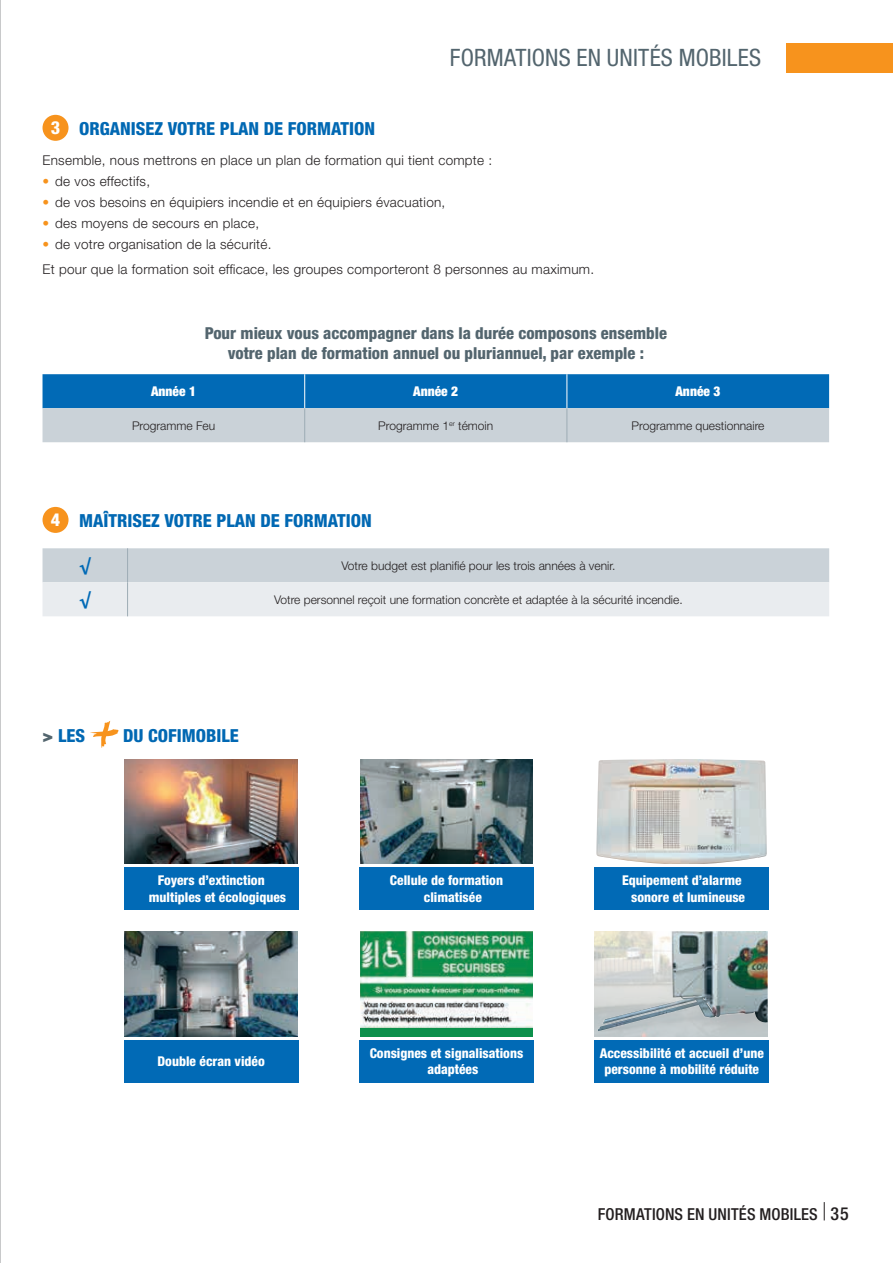
<style>
.page{position:relative;width:893px;height:1263px;background:#fff}
.page>*{position:absolute;margin:0;border:0;box-sizing:border-box;transform-origin:0 0}
.t1{font:condensed 24px "Helvetica Neue LT Std";letter-spacing:.005em;color:#53656e}
.t2{font:800 condensed 18px "Helvetica Neue LT Std";color:#0168b3}
.t3{font:800 condensed 18px "Helvetica Neue LT Std";color:#fff}
.t4{font:800 18px "Helvetica Neue LT Std";color:#016ab6}
.t5{font:800 condensed 16.5px/19.5px "Helvetica Neue LT Std";color:#53656e;text-align:center}
.t6{font:500 condensed 16.5px "Helvetica Neue LT Std";letter-spacing:.01em;color:#231f20}
.t7{font:300 13.5px/24.8px "Helvetica Neue LT Std";letter-spacing:.02em;color:#231f20}
.t8{font:800 condensed 13.5px/16.2px "Helvetica Neue LT Std";color:#fff}
.t9{font:900 condensed 13.5px "Helvetica Neue LT Std";color:#fff}
.t10{font:300 12px "Helvetica Neue LT Std";color:#231f20}
.s1{color:#f7931d}
.s2{font-weight:900;font-stretch:normal;color:#53656e}
.s3{font-size:18px}
</style>
<div class="page">
<svg style="left:824px;top:1202px;width:1px;height:18px"></svg>
<div style="left:787px;top:43px;width:106px;height:30px;background:#f7931d"></div>
<div style="left:359px;top:867px;width:175px;height:43px;background:#016ab6"></div>
<div style="left:124px;top:867px;width:174px;height:43px;background:#016ab6"></div>
<div style="left:595px;top:867px;width:174px;height:43px;background:#016ab6"></div>
<div style="left:359px;top:1040px;width:175px;height:42px;background:#016ab6"></div>
<div style="left:124px;top:1040px;width:174px;height:42px;background:#016ab6"></div>
<div style="left:595px;top:1040px;width:174px;height:42px;background:#016ab6"></div>
<img style="left:360px;top:759px;width:173px;height:105px">
<img style="left:125px;top:759px;width:173px;height:105px">
<img style="left:596px;top:759px;width:171px;height:105px">
<img style="left:360px;top:931px;width:173px;height:97px">
<img style="left:125px;top:931px;width:173px;height:105px">
<img style="left:598px;top:931px;width:169px;height:100px">
<div style="left:360px;top:1028px;width:173px;height:8px;background:#0c904b"></div>
<svg style="left:90px;top:721px;width:29px;height:27px"></svg>
<div style="left:43px;top:115px;width:26px;height:26px;background:#f7931d;border-radius:50%"></div>
<svg style="left:43px;top:548px;width:786px;height:68px;background:#d9dfe3"></svg>
<hr style="left:127px;top:548px;width:1px;height:34px;background:#9dacb5">
<hr style="left:127px;top:582px;width:1px;height:34px;background:#9dacb5">
<div style="left:43px;top:507px;width:26px;height:26px;background:#f7931d;border-radius:50%"></div>
<svg style="left:43px;top:374px;width:786px;height:68px;background:#669ec7"></svg>
<hr style="left:304px;top:374px;width:1px;height:34px;background:#fff">
<hr style="left:566px;top:374px;width:1px;height:34px;background:#fff">
<hr style="left:304px;top:408px;width:1px;height:34px;background:#9dacb5">
<hr style="left:566px;top:408px;width:1px;height:34px;background:#9dacb5">
<hr style="left:0;top:0;width:1px;height:1263px;background:#919396">
<h1 class="t1" style="left:450px;top:44px;width:313px">FORMATIONS EN UNITÉS MOBILES</h1>
<h2 class="t3" style="left:51px;top:117px;width:11px">3</h2>
<h2 class="t2" style="left:79px;top:117px;width:298px">ORGANISEZ VOTRE PLAN DE FORMATION</h2>
<p class="t7" style="left:43px;top:147px;width:451px">Ensemble, nous mettrons en place un plan de formation qui tient compte :</p>
<p class="t7" style="left:43px;top:168px;width:109px"><span class="s1">•</span> de vos effectifs,</p>
<p class="t7" style="left:43px;top:189px;width:404px"><span class="s1">•</span> de vos besoins en équipiers incendie et en équipiers évacuation,</p>
<p class="t7" style="left:43px;top:211px;width:218px"><span class="s1">•</span> des moyens de secours en place,</p>
<p class="t7" style="left:43px;top:232px;width:553px"><span class="s1">•</span> de votre organisation de la sécurité.<br>Et pour que la formation soit efficace, les groupes comporteront 8 personnes au maximum.</p>
<p class="t5" style="left:205px;top:323px;width:464px">Pour mieux vous accompagner dans la durée composons ensemble votre plan de formation annuel ou pluriannuel, par exemple :</p>
<p class="t9" style="left:151px;top:383px;width:47px">Année 1</p>
<p class="t9" style="left:413px;top:383px;width:47px">Année 2</p>
<p class="t9" style="left:675px;top:383px;width:47px">Année 3</p>
<p class="t10" style="left:132px;top:418px;width:85px">Programme Feu</p>
<p class="t10" style="left:378px;top:418px;width:116px">Programme 1<sup>er</sup> témoin</p>
<p class="t10" style="left:631px;top:418px;width:134px">Programme questionnaire</p>
<h2 class="t3" style="left:51px;top:509px;width:11px">4</h2>
<h2 class="t2" style="left:79px;top:509px;width:294px">MAÎTRISEZ VOTRE PLAN DE FORMATION</h2>
<h2 class="t4" style="left:79px;top:555px;width:13px">√</h2>
<p class="t10" style="left:341px;top:558px;width:276px">Votre budget est planifié pour les trois années à venir.</p>
<h2 class="t4" style="left:79px;top:589px;width:13px">√</h2>
<p class="t10" style="left:274px;top:592px;width:410px">Votre personnel reçoit une formation concrète et adaptée à la sécurité incendie.</p>
<h2 class="t2" style="left:43px;top:724px;width:44px"><span class="s2">&gt;</span> LES</h2>
<h2 class="t2" style="left:123px;top:724px;width:117px">DU COFIMOBILE</h2>
<p class="t8" style="left:424px;top:872px;width:81px;text-indent:-34px">Cellule de formation climatisée</p>
<p class="t8" style="left:149px;top:872px;width:139px;text-indent:9px">Foyers d’extinction multiples et écologiques</p>
<p class="t8" style="left:622px;top:872px;width:125px;text-align:right">Equipement d’alarme sonore et lumineuse</p>
<p class="t8" style="left:157px;top:1053px;width:109px">Double écran vidéo</p>
<p class="t8" style="left:600px;top:1044px;width:166px;text-align:center">Accessibilité et accueil d’une personne à mobilité réduite</p>
<p class="t8" style="left:427px;top:1044px;width:97px;text-indent:-58px">Consignes et signalisations adaptées</p>
<p class="t6" style="left:598px;top:1205px;width:252px">FORMATIONS EN UNITÉS MOBILES <span class="s3">35</span></p>
</div>
